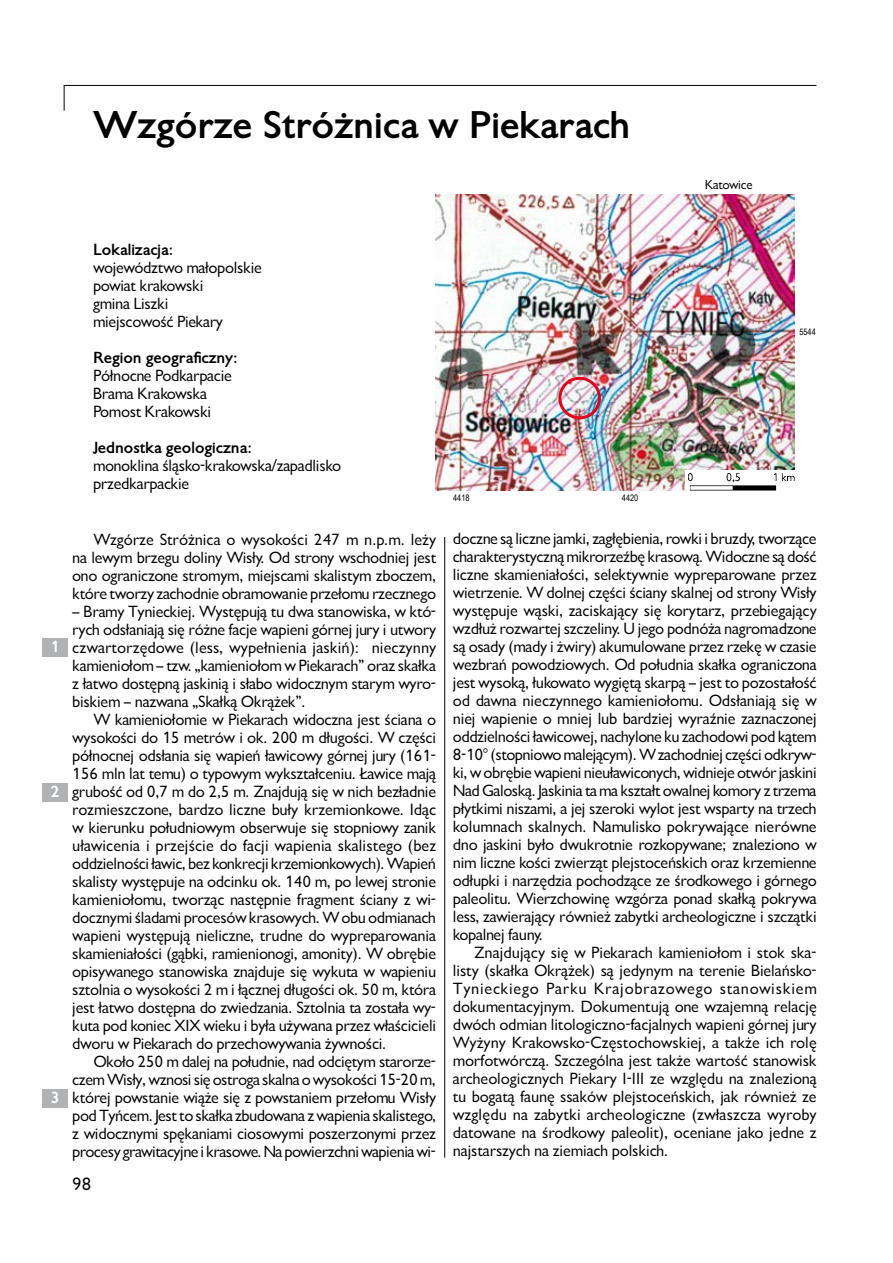
<style>
.page{position:relative;width:893px;height:1263px;background:#fff}
.page>*{position:absolute;margin:0;border:0;box-sizing:border-box;transform-origin:0 0}
.t1{font:700 36px "EFN Gilead";color:#000}
.t2{font:16.5px "EFN Gilead";color:#000}
.t3{font:15px/18px "EFN Gilead";color:#000;text-align:justify}
.t4{font:700 15px "EFN Gilead";color:#000}
.t5{font:700 15px "EFN Gilead";color:#fff}
.t6{font:12px "EFN Gilead";color:#000}
.t7{font:9px "Arial Narrow";color:#000}
</style>
<div class="page">
<hr style="left:64px;top:85px;width:752px;height:1px;background:#000">
<svg style="left:64px;top:86px;width:1px;height:25px"></svg>
<img style="left:436px;top:195px;width:359px;height:295px">
<hr style="left:444px;top:537px;width:1px;height:620px;background:#000">
<div style="left:558px;top:377px;width:43px;height:42px;border:3px solid #e2001a;border-radius:50%"></div>
<svg style="left:685px;top:470px;width:110px;height:21px"></svg>
<img style="left:688px;top:472px;width:107px;height:18px">
<div style="left:43px;top:639px;width:25px;height:18px;background:#b1b2b4"></div>
<div style="left:43px;top:783px;width:25px;height:18px;background:#b1b2b4"></div>
<div style="left:43px;top:1089px;width:25px;height:18px;background:#b1b2b4"></div>
<h1 class="t1" style="left:93px;top:100px;width:539px">Wzgórze Stró¿nica w Piekarach</h1>
<p class="t6" style="left:705px;top:177px;width:49px">Katowice</p>
<p class="t4" style="left:93px;top:239px;width:82px">Lokalizacja:</p>
<p class="t3" style="left:93px;top:258px;width:170px;text-align:left">województwo ma³opolskie powiat krakowski<br>gmina Liszki<br>miejscowoœæ Piekary</p>
<p class="t4" style="left:93px;top:347px;width:146px">Region geograficzny:</p>
<p class="t3" style="left:93px;top:366px;width:140px;text-align:left">Pó³nocne Podkarpacie<br>Brama Krakowska<br>Pomost Krakowski</p>
<p class="t4" style="left:93px;top:437px;width:160px">Jednostka geologiczna:</p>
<p class="t3" style="left:93px;top:456px;width:249px">monoklina œl¹sko-krakowska/zapadlisko przedkarpackie</p>
<p class="t5" style="left:51px;top:637px;width:10px">1</p>
<p class="t5" style="left:51px;top:781px;width:10px">2</p>
<p class="t5" style="left:51px;top:1087px;width:10px">3</p>
<p class="t3" style="left:72px;top:530px;width:365px;text-indent:21px">Wzgórze Stró¿nica o wysokoœci 247 m n.p.m. le¿y na lewym brzegu doliny Wis³y. Od strony wschodniej jest ono ograniczone stromym, miejscami skalistym zboczem, które tworzy zachodnie obramowanie prze³omu rzecznego</p>
<p class="t3" style="left:72px;top:602px;width:365px">– Bramy Tynieckiej. Wystêpuj¹ tu dwa stanowiska, w któ&shy;rych ods³aniaj¹ siê ró¿ne facje wapieni górnej jury i utwory czwartorzêdowe (less, wype³nienia jaskiñ): nieczynny kamienio³om – tzw. „kamienio³om w Piekarach” oraz ska³ka z ³atwo dostêpn¹ jaskini¹ i s³abo widocznym starym wyro&shy;biskiem – nazwana „Ska³k¹ Okr¹¿ek”.</p>
<p class="t3" style="left:72px;top:710px;width:365px;text-indent:21px">W kamienio³omie w Piekarach widoczna jest œciana o wysokoœci do 15 metrów i ok. 200 m d³ugoœci. W czêœci pó³nocnej ods³ania siê wapieñ ³awicowy górnej jury (161- 156 mln lat temu) o typowym wykszta³ceniu. £awice maj¹ gruboœæ od 0,7 m do 2,5 m. Znajduj¹ siê w nich bez³adnie rozmieszczone, bardzo liczne bu³y krzemionkowe. Id¹c w kierunku po³udniowym obserwuje siê stopniowy zanik u³awicenia i przejœcie do facji wapienia skalistego (bez oddzielnoœci ³awic, bez konkrecji krzemionkowych). Wapieñ skalisty wystêpuje na odcinku ok. 140 m, po lewej stronie kamienio³omu, tworz¹c nastêpnie fragment œciany z wi&shy;docznymi œladami procesów krasowych. W obu odmianach wapieni wystêpuj¹ nieliczne, trudne do wypreparowania skamienia³oœci (g¹bki, ramienionogi, amonity). W obrêbie opisywanego stanowiska znajduje siê wykuta w wapieniu sztolnia o wysokoœci 2 m i ³¹cznej d³ugoœci ok. 50 m, która jest ³atwo dostêpna do zwiedzania. Sztolnia ta zosta³a wy&shy;kuta pod koniec XIX wieku i by³a u¿ywana przez w³aœcicieli dworu w Piekarach do przechowywania ¿ywnoœci.</p>
<p class="t3" style="left:72px;top:1052px;width:365px;text-indent:21px">Oko³o 250 m dalej na po³udnie, nad odciêtym starorze&shy;czem Wis³y, wznosi siê ostroga skalna o wysokoœci 15-20 m, której powstanie wi¹¿e siê z powstaniem prze³omu Wis³y pod Tyñcem. Jest to ska³ka zbudowana z wapienia skalistego, z widocznymi spêkaniami ciosowymi poszerzonymi przez procesy grawitacyjne i krasowe. Na powierzchni wapienia wi-</p>
<p class="t2" style="left:72px;top:1173px;width:20px">98</p>
<p class="t7" style="left:453px;top:492px;width:18px">4418</p>
<p class="t7" style="left:622px;top:491px;width:18px">4420</p>
<p class="t7" style="left:799px;top:325px;width:18px">5544</p>
<p class="t3" style="left:453px;top:529px;width:365px">doczne s¹ liczne jamki, zag³êbienia, rowki i bruzdy, tworz¹ce charakterystyczn¹ mikrorzeŸbê krasow¹. Widoczne s¹ doœæ liczne skamienia³oœci, selektywnie wypreparowane przez wietrzenie. W dolnej czêœci œciany skalnej od strony Wis³y wystêpuje w¹ski, zaciskaj¹cy siê korytarz, przebiegaj¹cy wzd³u¿ rozwartej szczeliny. U jego podnó¿a nagromadzone s¹ osady (mady i ¿wiry) akumulowane przez rzekê w czasie wezbrañ powodziowych. Od po³udnia ska³ka ograniczona jest wysok¹, ³ukowato wygiêt¹ skarp¹ – jest to pozosta³oœæ od dawna nieczynnego kamienio³omu. Ods³aniaj¹ siê w niej wapienie o mniej lub bardziej wyraŸnie zaznaczonej oddzielnoœci ³awicowej, nachylone ku zachodowi pod k¹tem 8-10° (stopniowo malej¹cym). W zachodniej czêœci odkryw&shy;ki, w obrêbie wapieni nieu³awiconych, widnieje otwór jaskini Nad Galosk¹. Jaskinia ta ma kszta³t owalnej komory z trzema p³ytkimi niszami, a jej szeroki wylot jest wsparty na trzech kolumnach skalnych. Namulisko pokrywaj¹ce nierówne dno jaskini by³o dwukrotnie rozkopywane; znaleziono w nim liczne koœci zwierz¹t plejstoceñskich oraz krzemienne od³upki i narzêdzia pochodz¹ce ze œrodkowego i górnego paleolitu. Wierzchowinê wzgórza ponad ska³k¹ pokrywa less, zawieraj¹cy równie¿ zabytki archeologiczne i szcz¹tki kopalnej fauny.</p>
<p class="t3" style="left:453px;top:943px;width:365px;text-indent:21px">Znajduj¹cy siê w Piekarach kamienio³om i stok ska&shy;listy (ska³ka Okr¹¿ek) s¹ jedynym na terenie Bielañsko-Tynieckiego Parku Krajobrazowego stanowiskiem dokumentacyjnym. Dokumentuj¹ one wzajemn¹ relacjê dwóch odmian litologiczno-facjalnych wapieni górnej jury Wy¿yny Krakowsko-Czêstochowskiej, a tak¿e ich rolê morfotwórcz¹. Szczególna jest tak¿e wartoœæ stanowisk archeologicznych Piekary I-III ze wzglêdu na znalezion¹ tu bogat¹ faunê ssaków plejstoceñskich, jak równie¿ ze wzglêdu na zabytki archeologiczne (zw³aszcza wyroby datowane na œrodkowy paleolit), oceniane jako jedne z najstarszych na ziemiach polskich.</p>
</div>
